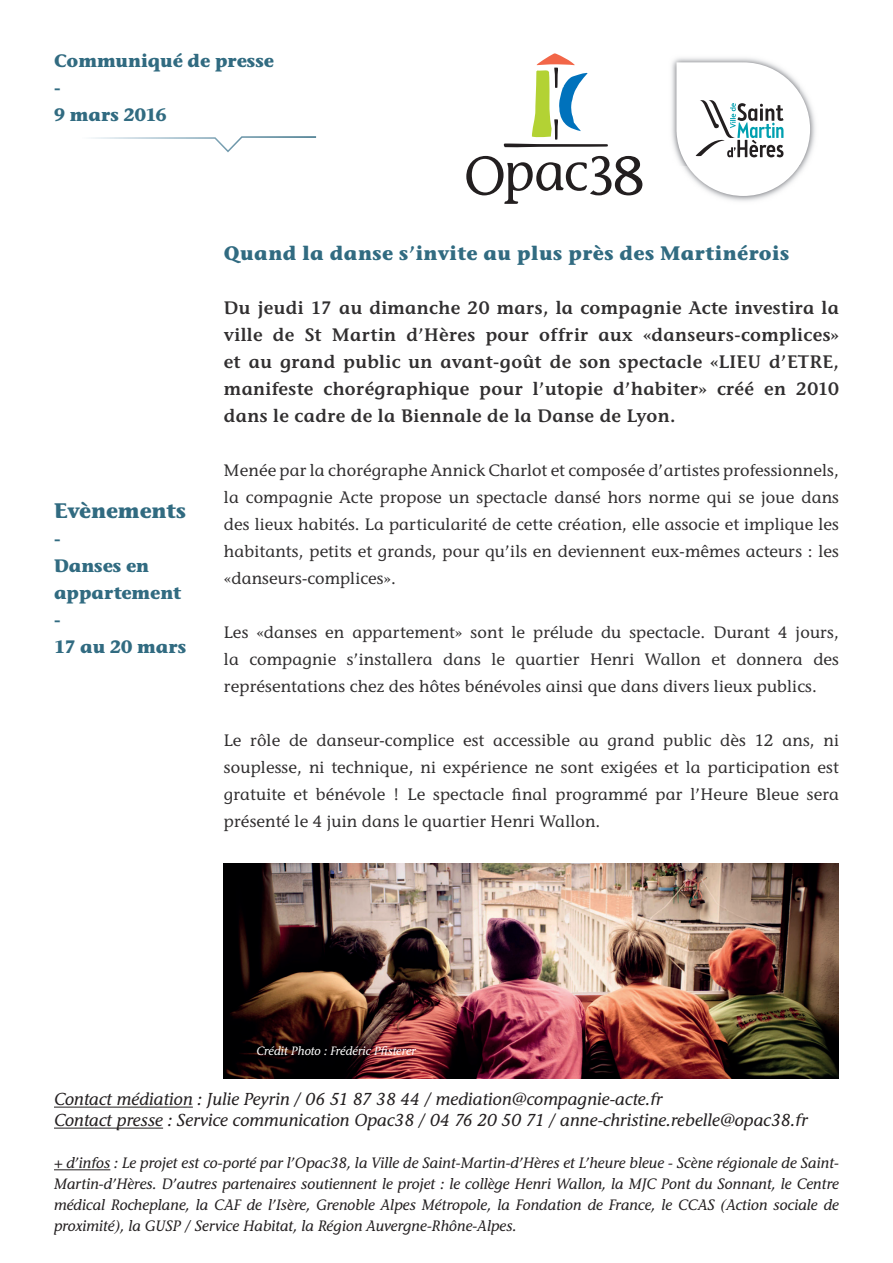
<style>
.page{position:relative;width:893px;height:1263px;background:#fff}
.page>*{position:absolute;margin:0;border:0;box-sizing:border-box;transform-origin:0 0}
.t1{font:700 21px "Stone Inf ITC Std";color:#316b81}
.t2{font:700 19.5px "Stone Inf ITC Std";letter-spacing:.025em;color:#316b81}
.t3{font:600 18px/27px "Stone Inf ITC Std";letter-spacing:.025em;color:#312f30;text-align:justify}
.t4{font:700 18px/27px "Stone Inf ITC Std";color:#316b81}
.t5{font:italic 500 17.25px/21px "Stone Inf ITC Std";letter-spacing:.005em;color:#231f20}
.t6{font:500 16.5px/27px "Stone Inf ITC Std";letter-spacing:.01em;color:#312f30;text-align:justify}
.t7{font:italic 500 15px/21px "Stone Inf ITC Std";letter-spacing:.005em;color:#231f20;text-align:justify}
.t8{font:italic 500 12px "Stone Inf ITC Std";letter-spacing:.005em;color:#fff}
</style>
<div class="page">
<svg style="left:503px;top:53px;width:105px;height:94px"></svg>
<svg style="left:466px;top:156px;width:176px;height:48px"></svg>
<img style="left:671px;top:58px;width:144px;height:143px">
<div style="left:677px;top:62px;width:133px;height:134px;background:#fff;border-radius:66px"></div>
<svg style="left:695px;top:100px;width:88px;height:57px"></svg>
<hr style="left:54px;top:1107px;width:139px;height:1px;background:#231f20">
<hr style="left:54px;top:1128px;width:109px;height:1px;background:#231f20">
<hr style="left:54px;top:1169px;width:56px;height:1px;background:#231f20">
<svg style="left:91px;top:136px;width:226px;height:17px"></svg>
<img style="left:224px;top:863px;width:615px;height:215px">
<p class="t4" style="left:54px;top:47px;width:221px">Communiqué de presse -<br>9 mars 2016</p>
<p class="t1" style="left:54px;top:497px;width:133px">Evènements</p>
<p class="t4" style="left:54px;top:525px;width:134px">-<br>Danses en appartement -<br>17 au 20 mars</p>
<p class="t2" style="left:224px;top:240px;width:567px">Quand la danse s’invite au plus près des Martinérois</p>
<p class="t3" style="left:224px;top:294px;width:617px">Du jeudi 17 au dimanche 20 mars, la compagnie Acte investira la ville de St Martin d’Hères pour offrir aux «danseurs-complices» et au grand public un avant-goût de son spectacle «LIEU d’ETRE, manifeste chorégraphique pour l’utopie d’habiter» créé en 2010 dans le cadre de la Biennale de la Danse de Lyon.</p>
<p class="t6" style="left:224px;top:456px;width:617px">Menée par la chorégraphe Annick Charlot et composée d’artistes professionnels, la compagnie Acte propose un spectacle dansé hors norme qui se joue dans des lieux habités. La particularité de cette création, elle associe et implique les habitants, petits et grands, pour qu’ils en deviennent eux-mêmes acteurs : les «danseurs-complices».</p>
<p class="t6" style="left:224px;top:618px;width:617px">Les «danses en appartement» sont le prélude du spectacle. Durant 4 jours, la compagnie s’installera dans le quartier Henri Wallon et donnera des représentations chez des hôtes bénévoles ainsi que dans divers lieux publics.</p>
<p class="t6" style="left:224px;top:726px;width:617px">Le rôle de danseur-complice est accessible au grand public dès 12 ans, ni souplesse, ni technique, ni expérience ne sont exigées et la participation est gratuite et bénévole ! Le spectacle final programmé par l’Heure Bleue sera présenté le 4 juin dans le quartier Henri Wallon.</p>
<p class="t8" style="left:257px;top:1043px;width:161px">Crédit Photo : Frédéric Pfisterer</p>
<p class="t5" style="left:54px;top:1088px;width:755px">Contact médiation : Julie Peyrin / 06 51 87 38 44 / mediation@compagnie-acte.fr<br>Contact presse : Service communication Opac38 / 04 76 20 50 71 / anne-christine.rebelle@opac38.fr</p>
<p class="t7" style="left:54px;top:1152px;width:787px">+ d’infos : Le projet est co-porté par l’Opac38, la Ville de Saint-Martin-d’Hères et L’heure bleue - Scène régionale de Saint-Martin-d’Hères. D’autres partenaires soutiennent le projet : le collège Henri Wallon, la MJC Pont du Sonnant, le Centre médical Rocheplane, la CAF de l’Isère, Grenoble Alpes Métropole, la Fondation de France, le CCAS (Action sociale de proximité), la GUSP / Service Habitat, la Région Auvergne-Rhône-Alpes.</p>
</div>
